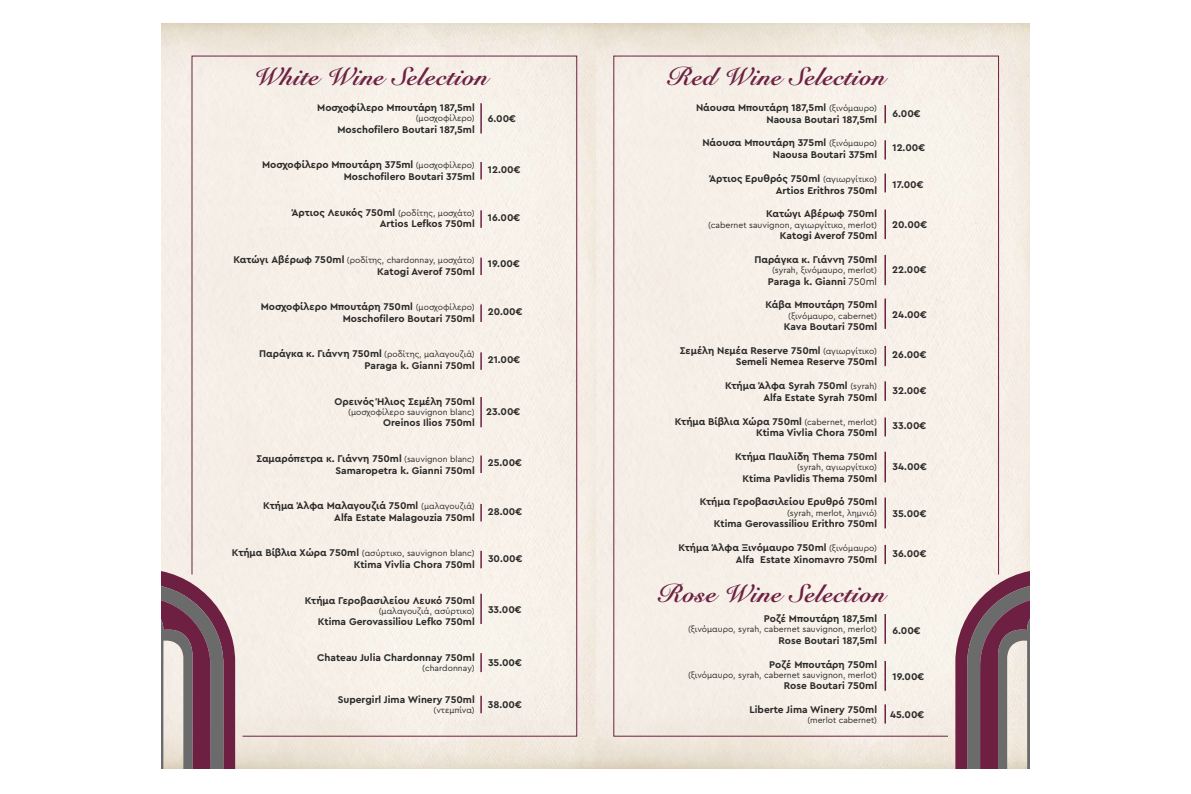
<style>
.page{position:relative;width:1191px;height:794px;background:#fff}
.page>*{position:absolute;margin:0;border:0;box-sizing:border-box;transform-origin:0 0}
.t1{font:700 26.25px "Cf Snell";color:#6d2042}
.t2{font:700 10.24px/11.8px "Cera Pro";color:#2b2a29;text-align:right}
.t3{font:8.66px "Cera Pro";color:#2b2a29}
.t4{font:8.58px "Cera Pro";color:#2b2a29}
.s1{font-weight:400;font-size:8.66px}
.s2{font-weight:400}
.s3{font-weight:700;font-size:10.24px}
</style>
<div class="page">
<img style="left:595px;top:24px;width:434px;height:744px">
<svg style="left:955px;top:569px;width:74px;height:199px;background:#9d848a"></svg>
<div style="left:613px;top:55px;width:386px;height:682px;background:#f5f0e8"></div>
<svg style="left:161px;top:24px;width:434px;height:744px;background:#f0e9de"></svg>
<svg style="left:161px;top:569px;width:74px;height:199px;background:#9d848a"></svg>
<div style="left:191px;top:55px;width:387px;height:682px;background:#f6f0e8"></div>
<svg style="left:884px;top:105px;width:2px;height:18px"></svg>
<svg style="left:884px;top:140px;width:2px;height:19px"></svg>
<svg style="left:884px;top:173px;width:2px;height:19px"></svg>
<hr style="left:884px;top:255px;width:2px;height:30px;background:#6d2042">
<hr style="left:884px;top:298px;width:2px;height:31px;background:#6d2042">
<hr style="left:884px;top:346px;width:2px;height:20px;background:#6d2042">
<hr style="left:884px;top:381px;width:2px;height:20px;background:#6d2042">
<svg style="left:884px;top:417px;width:2px;height:19px"></svg>
<hr style="left:884px;top:452px;width:2px;height:30px;background:#6d2042">
<hr style="left:884px;top:497px;width:2px;height:31px;background:#6d2042">
<svg style="left:884px;top:545px;width:2px;height:19px"></svg>
<svg style="left:884px;top:704px;width:2px;height:19px"></svg>
<hr style="left:884px;top:614px;width:2px;height:30px;background:#6d2042">
<hr style="left:884px;top:661px;width:2px;height:30px;background:#6d2042">
<hr style="left:884px;top:209px;width:2px;height:30px;background:#6d2042">
<hr style="left:480px;top:103px;width:2px;height:30px;background:#6d2042">
<hr style="left:480px;top:397px;width:2px;height:30px;background:#6d2042">
<hr style="left:480px;top:594px;width:2px;height:30px;background:#6d2042">
<svg style="left:480px;top:257px;width:2px;height:18px"></svg>
<svg style="left:480px;top:304px;width:2px;height:18px"></svg>
<svg style="left:480px;top:352px;width:2px;height:18px"></svg>
<svg style="left:480px;top:504px;width:2px;height:17px"></svg>
<svg style="left:480px;top:455px;width:2px;height:18px"></svg>
<svg style="left:480px;top:551px;width:2px;height:17px"></svg>
<svg style="left:480px;top:696px;width:2px;height:17px"></svg>
<svg style="left:480px;top:653px;width:2px;height:19px"></svg>
<svg style="left:480px;top:162px;width:2px;height:17px"></svg>
<svg style="left:480px;top:210px;width:2px;height:18px"></svg>
<h1 class="t1" style="left:253px;top:62px;width:236px">White Wine Selection</h1>
<h1 class="t1" style="left:667px;top:62px;width:219px">Red Wine Selection</h1>
<p class="t2" style="left:696px;top:102px;width:183px">Νάουσα Μπουτάρη 187,5ml <span class="s1">(ξινόμαυρο)<br></span>Naousa Boutari 187,5ml</p>
<p class="t2" style="left:702px;top:137px;width:176px">Νάουσα Μπουτάρη 375ml <span class="s1">(ξινόμαυρο)<br></span>Naousa Boutari 375ml</p>
<p class="t2" style="left:709px;top:173px;width:169px">Άρτιος Ερυθρός 750ml <span class="s1">(αγιωργίτικο)<br></span>Artios Erithros 750ml</p>
<p class="t2" style="left:766px;top:208px;width:112px">Κατώγι Αβέρωφ 750ml</p>
<p class="t3" style="left:708px;top:221px;width:171px">(cabernet sauvignon, αγιωργίτικο, merlot)</p>
<p class="t2" style="left:780px;top:230px;width:99px">Katogi Averof 750ml</p>
<p class="t2" style="left:754px;top:254px;width:124px">Παράγκα κ. Γιάννη 750ml</p>
<p class="t3" style="left:772px;top:266px;width:107px">(syrah, ξινόμαυρο, merlot)</p>
<p class="t2" style="left:768px;top:275px;width:111px">Paraga k. Gianni <span class="s2">750ml</span></p>
<p class="t2" style="left:765px;top:299px;width:113px">Κάβα Μπουτάρη 750ml</p>
<p class="t3" style="left:788px;top:311px;width:90px">(ξινόμαυρο, cabernet)</p>
<p class="t2" style="left:784px;top:321px;width:95px">Kava Boutari 750ml</p>
<p class="t2" style="left:680px;top:344px;width:199px">Σεμέλη Νεμέα Reserve 750ml <span class="s1">(αγιωργίτικο)<br></span>Semeli Nemea Reserve 750ml</p>
<p class="t2" style="left:725px;top:380px;width:154px">Κτήμα Άλφα Syrah 750ml <span class="s1">(syrah)<br></span>Alfa Estate Syrah 750ml</p>
<p class="t2" style="left:675px;top:415px;width:204px">Κτήμα Βίβλια Χώρα 750ml <span class="s1">(cabernet, merlot)<br></span>Ktima Vivlia Chora 750ml</p>
<p class="t2" style="left:735px;top:451px;width:143px">Κτήμα Παυλίδη Thema 750ml</p>
<p class="t3" style="left:797px;top:463px;width:81px">(syrah, αγιωργίτικο)</p>
<p class="t2" style="left:742px;top:473px;width:136px">Ktima Pavlidis Thema 750ml</p>
<p class="t2" style="left:699px;top:496px;width:179px">Κτήμα Γεροβασιλείου Ερυθρό 750ml</p>
<p class="t3" style="left:787px;top:509px;width:91px">(syrah, merlot, λημνιό)</p>
<p class="t2" style="left:714px;top:518px;width:165px">Ktima Gerovassiliou Erithro 750ml</p>
<p class="t2" style="left:678px;top:542px;width:200px">Κτήμα Άλφα Ξινόμαυρο 750ml <span class="s1">(ξινόμαυρο)<br></span>Alfa Estate Xinomavro 750ml</p>
<p class="t2" style="left:317px;top:102px;width:159px">Μοσχοφίλερο Μπουτάρη 187,5ml</p>
<p class="t3" style="left:416px;top:114px;width:61px">(μοσχοφίλερο)</p>
<p class="t2" style="left:337px;top:124px;width:139px">Moschofilero Boutari 187,5ml</p>
<p class="t2" style="left:262px;top:159px;width:214px">Μοσχοφίλερο Μπουτάρη 375ml <span class="s1">(μοσχοφίλερο)<br></span>Moschofilero Boutari 375ml</p>
<p class="t2" style="left:292px;top:206px;width:184px">Άρτιος Λευκός 750ml <span class="s1">(ροδίτης, μοσχάτο)<br></span>Artios Lefkos 750ml</p>
<p class="t3" style="left:233px;top:256px;width:243px"><span class="s3">Κατώγι Αβέρωφ 750ml</span> (ροδίτης, chardonnay, μοσχάτο)</p>
<p class="t2" style="left:377px;top:265px;width:99px">Katogi Averof 750ml</p>
<p class="t2" style="left:261px;top:301px;width:216px">Μοσχοφίλερο Μπουτάρη 750ml <span class="s1">(μοσχοφίλερο)<br></span>Moschofilero Boutari 750ml</p>
<p class="t2" style="left:259px;top:348px;width:217px">Παράγκα κ. Γιάννη 750ml <span class="s1">(ροδίτης, μαλαγουζιά)<br></span>Paraga k. Gianni 750ml</p>
<p class="t2" style="left:335px;top:395px;width:142px">Ορεινός Ήλιος Σεμέλη 750ml</p>
<p class="t3" style="left:348px;top:408px;width:128px">(μοσχοφίλερο sauvignon blanc)</p>
<p class="t2" style="left:383px;top:417px;width:93px">Oreinos Ilios 750ml</p>
<p class="t2" style="left:256px;top:453px;width:220px">Σαμαρόπετρα κ. Γιάννη 750ml <span class="s1">(sauvignon blanc)<br></span>Samaropetra k. Gianni 750ml</p>
<p class="t2" style="left:263px;top:500px;width:213px">Κτήμα Άλφα Μαλαγουζιά 750ml <span class="s1">(μαλαγουζιά)<br></span>Alfa Estate Malagouzia 750ml</p>
<p class="t3" style="left:232px;top:549px;width:244px"><span class="s3">Κτήμα Βίβλια Χώρα 750ml</span> (ασύρτικο, sauvignon blanc)</p>
<p class="t2" style="left:354px;top:559px;width:123px">Ktima Vivlia Chora 750ml</p>
<p class="t2" style="left:305px;top:594px;width:171px">Κτήμα Γεροβασιλείου Λευκό 750ml</p>
<p class="t3" style="left:379px;top:607px;width:98px">(μαλαγουζιά, ασύρτικο)</p>
<p class="t2" style="left:318px;top:616px;width:158px">Ktima Gerovassiliou Lefko 750ml</p>
<p class="t2" style="left:317px;top:651px;width:159px">Chateau Julia Chardonnay 750ml</p>
<p class="t3" style="left:422px;top:664px;width:54px">(chardonnay)</p>
<p class="t2" style="left:338px;top:693px;width:139px">Supergirl Jima Winery 750ml</p>
<p class="t4" style="left:433px;top:706px;width:43px">(ντεμπίνα)</p>
<p class="t2" style="left:892px;top:108px;width:30px">6.00€</p>
<p class="t2" style="left:892px;top:142px;width:34px">12.00€</p>
<p class="t2" style="left:892px;top:179px;width:33px">17.00€</p>
<p class="t2" style="left:892px;top:219px;width:36px">20.00€</p>
<p class="t2" style="left:892px;top:263px;width:36px">22.00€</p>
<p class="t2" style="left:892px;top:309px;width:36px">24.00€</p>
<p class="t2" style="left:892px;top:349px;width:36px">26.00€</p>
<p class="t2" style="left:892px;top:385px;width:36px">32.00€</p>
<p class="t2" style="left:892px;top:420px;width:35px">33.00€</p>
<p class="t2" style="left:892px;top:461px;width:36px">34.00€</p>
<p class="t2" style="left:892px;top:507px;width:35px">35.00€</p>
<p class="t2" style="left:892px;top:548px;width:35px">36.00€</p>
<p class="t2" style="left:488px;top:113px;width:30px">6.00€</p>
<p class="t2" style="left:488px;top:164px;width:34px">12.00€</p>
<p class="t2" style="left:488px;top:212px;width:34px">16.00€</p>
<p class="t2" style="left:488px;top:258px;width:33px">19.00€</p>
<p class="t2" style="left:488px;top:306px;width:36px">20.00€</p>
<p class="t2" style="left:488px;top:354px;width:34px">21.00€</p>
<p class="t2" style="left:486px;top:406px;width:36px">23.00€</p>
<p class="t2" style="left:488px;top:457px;width:36px">25.00€</p>
<p class="t2" style="left:488px;top:505px;width:36px">28.00€</p>
<p class="t2" style="left:488px;top:553px;width:36px">30.00€</p>
<h1 class="t1" style="left:658px;top:579px;width:228px">Rose Wine Selection</h1>
<p class="t2" style="left:488px;top:604px;width:35px">33.00€</p>
<p class="t2" style="left:764px;top:613px;width:115px">Ροζέ Μπουτάρη 187,5ml</p>
<p class="t3" style="left:688px;top:625px;width:191px">(ξινόμαυρο, syrah, cabernet sauvignon, merlot)</p>
<p class="t2" style="left:778px;top:635px;width:100px">Rose Boutari 187,5ml</p>
<p class="t2" style="left:769px;top:658px;width:109px">Ροζέ Μπουτάρη 750ml</p>
<p class="t3" style="left:688px;top:671px;width:191px">(ξινόμαυρο, syrah, cabernet sauvignon, merlot)</p>
<p class="t2" style="left:784px;top:680px;width:95px">Rose Boutari 750ml</p>
<p class="t2" style="left:749px;top:704px;width:129px">Liberte Jima Winery 750ml</p>
<p class="t4" style="left:807px;top:716px;width:71px">(merlot cabernet)</p>
<p class="t2" style="left:892px;top:624px;width:30px">6.00€</p>
<p class="t2" style="left:892px;top:670px;width:33px">19.00€</p>
<p class="t2" style="left:488px;top:657px;width:35px">35.00€</p>
<p class="t2" style="left:488px;top:699px;width:36px">38.00€</p>
<p class="t2" style="left:890px;top:708px;width:36px">45.00€</p>
</div>
